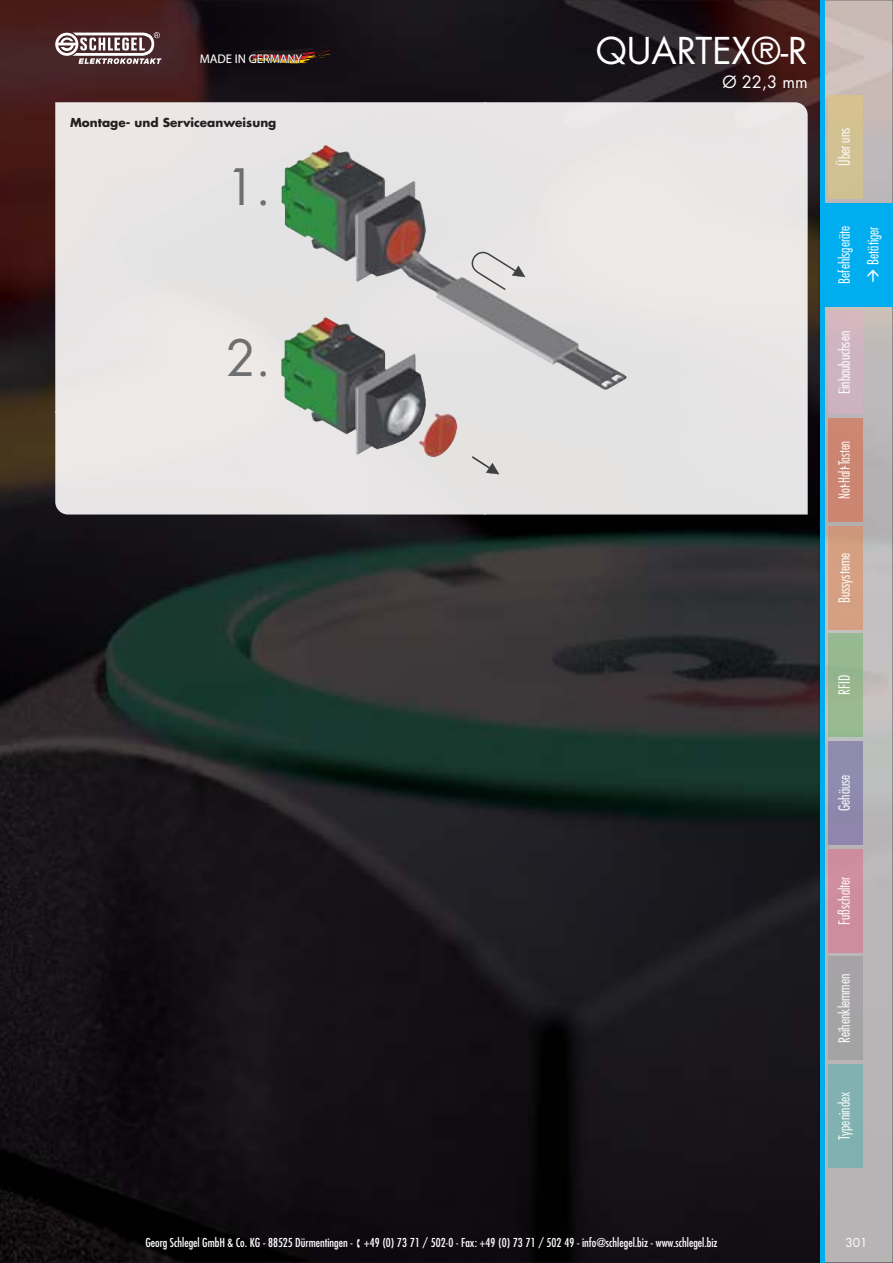
<style>
.page{position:relative;width:893px;height:1263px;background:#fff}
.page>*{position:absolute;margin:0;border:0;box-sizing:border-box;transform-origin:0 0}
.t1{font:48.75px "Futura Std";color:#6d6f71}
.t2{font:36px "Futura Std";color:#fff}
.t3{font:16.5px "Futura Std";color:#fff}
.t4{font:300 condensed 15px/28.8px "Futura Std";color:#fff;text-align:right}
.t5{font:300 condensed 15px "Futura Std";color:#fff;scale:.92 1}
.t6{font:12.6px "Myriad Pro";color:#fff}
.t7{font:condensed 12px "Futura Std";color:#fff}
.t8{font:700 12px "Futura Std";color:#231f20}
.t9{font:12px "Futura Std";color:#fff}
</style>
<div class="page">
<img style="left:13px;top:0;width:880px;height:1263px">
<svg style="left:55px;top:32px;width:107px;height:32px"></svg>
<svg style="left:200px;top:46px;width:135px;height:21px;background:#251715"></svg>
<div style="left:829px;top:634px;width:34px;height:103px;background:#98b992"></div>
<div style="left:829px;top:95px;width:34px;height:104px;background:#d2c192"></div>
<div style="left:829px;top:1064px;width:34px;height:104px;background:#81b2b1"></div>
<img style="left:829px;top:526px;width:34px;height:103px">
<div style="left:829px;top:311px;width:34px;height:103px;background:#ceb4c0"></div>
<div style="left:829px;top:849px;width:34px;height:103px;background:#ce8d9f"></div>
<div style="left:820px;top:0;width:5px;height:1263px;background:#00aeef"></div>
<div style="left:829px;top:957px;width:34px;height:103px;background:#a5a3a5"></div>
<div style="left:829px;top:741px;width:34px;height:103px;background:#8f8aae"></div>
<div style="left:825px;top:203px;width:68px;height:103px;background:#00aeef"></div>
<div style="left:829px;top:418px;width:34px;height:104px;background:#cb8571"></div>
<img style="left:0;top:0;width:13px;height:1263px">
<div style="left:55px;top:102px;width:753px;height:413px;background:#e7e5e5"></div>
<svg style="left:472px;top:456px;width:27px;height:18px"></svg>
<svg style="left:472px;top:252px;width:53px;height:38px;background:#d3d1d1"></svg>
<img style="left:281px;top:318px;width:138px;height:137px">
<img style="left:282px;top:146px;width:148px;height:143px">
<p class="t6" style="left:200px;top:54px;width:104px">MADE IN GERMANY</p>
<p class="t8" style="left:70px;top:117px;width:208px">Montage- und Serviceanweisung</p>
<h1 class="t1" style="left:226px;top:164px;width:47px">1.</h1>
<h1 class="t1" style="left:226px;top:335px;width:47px">2.</h1>
<h2 class="t2" style="left:596px;top:34px;width:213px">QUARTEX®-R</h2>
<h3 class="t3" style="left:722px;top:74px;width:87px">Ø 22,3 mm</h3>
<p class="t4" style="left:830px;top:166px;width:39px;rotate:-90deg">Über uns</p>
<p class="t4" style="left:830px;top:284px;width:60px;rotate:-90deg">Befehlsgeräte<br>Betätiger</p>
<p class="t4" style="left:830px;top:394px;width:65px;rotate:-90deg">Einbaubuchsen</p>
<p class="t5" style="left:837px;top:499px;width:65px;rotate:-90deg">Not-Halt-Tasten</p>
<p class="t4" style="left:830px;top:603px;width:52px;rotate:-90deg">Bussysteme</p>
<p class="t4" style="left:830px;top:695px;width:21px;rotate:-90deg">RFID</p>
<p class="t4" style="left:830px;top:811px;width:38px;rotate:-90deg">Gehäuse</p>
<p class="t4" style="left:830px;top:925px;width:50px;rotate:-90deg">Fußschalter</p>
<p class="t4" style="left:830px;top:1043px;width:70px;rotate:-90deg">Reihenklemmen</p>
<p class="t4" style="left:830px;top:1140px;width:49px;rotate:-90deg">Typenindex</p>
<p class="t7" style="left:145px;top:1236px;width:574px">Georg Schlegel GmbH &amp; Co. KG - 88525 Dürmentingen - ▪ +49 (0) 73 71 / 502-0 - Fax: +49 (0) 73 71 / 502 49 - info@schlegel.biz - www.schlegel.biz</p>
<p class="t9" style="left:845px;top:1237px;width:24px">301</p>
</div>
